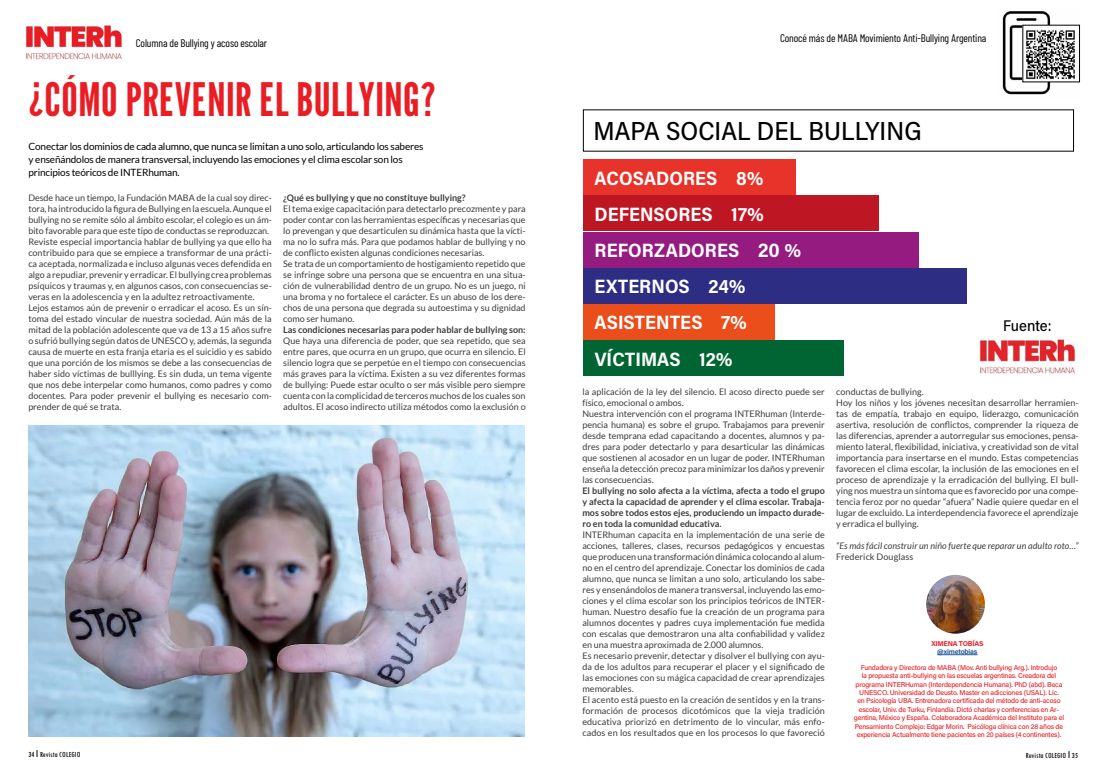
<style>
.page{position:relative;width:1106px;height:766px;background:#fff}
.page>*{position:absolute;margin:0;border:0;box-sizing:border-box;transform-origin:0 0}
.t1{font:46px "League Gothic";letter-spacing:.01em;color:#ea1d24}
.t2{font:500 26.1px "Acumin Pro Semi Cond";color:#000}
.t3{font:700 19.4px/36.1px "Acumin Pro Semi Cond";letter-spacing:.005em;color:#fff}
.t4{font:500 15.5px "Acumin Pro Semi Cond";color:#000}
.t5{font:11px "Barlow Condensed";letter-spacing:-.01em;color:#000}
.t6{font:10px/13px "Lato";letter-spacing:-.015em;color:#000}
.t7{font:9px/11px "Lato";color:#3c3c3b}
.t8{font:700 9px/11px "Lato";color:#3c3c3b;text-align:justify}
.t9{font:italic 9px "Lato";letter-spacing:.01em;color:#3c3c3b}
.t10{font:condensed 8px "Tw Cen";letter-spacing:.01em;color:#000}
.t11{font:500 7px/8.4px "Acumin Pro";letter-spacing:-.025em;color:#ea1d24;text-align:center}
.t12{font:700 7px "Acumin Pro";letter-spacing:-.025em;color:#ed1b24}
.t13{font:700 7px "Acumin Pro";letter-spacing:-.025em;color:#275b9b}
.s1{font-size:11px}
</style>
<div class="page">
<img style="left:926px;top:574px;width:59px;height:59px;border-radius:29px">
<hr style="left:937px;top:654px;width:40px;height:1px;background:#275b9b">
<img style="left:1002px;top:11px;width:77px;height:84px">
<img style="left:1024px;top:27px;width:54px;height:53px">
<img style="left:28px;top:425px;width:496px;height:311px">
<div style="left:583px;top:159px;width:213px;height:36px;background:#e7332a"></div>
<div style="left:583px;top:195px;width:295px;height:36px;background:#be1622"></div>
<div style="left:583px;top:231px;width:336px;height:36px;background:#951b81"></div>
<div style="left:583px;top:268px;width:384px;height:35px;background:#2d2e83"></div>
<div style="left:583px;top:304px;width:192px;height:36px;background:#e94e1b"></div>
<div style="left:583px;top:340px;width:260px;height:36px;background:#006533"></div>
<img style="left:979px;top:338px;width:97px;height:36px">
<img style="left:26px;top:25px;width:96px;height:35px">
<p class="t5" style="left:136px;top:36px;width:133px">Columna de Bullying y acoso escolar</p>
<h1 class="t1" style="left:28px;top:67px;width:409px">¿CÓMO PREVENIR EL BULLYING?</h1>
<p class="t6" style="left:29px;top:140px;width:396px">Conectar los dominios de cada alumno, que nunca se limitan a uno solo, articulando los saberes y enseñándolos de manera transversal, incluyendo las emociones y el clima escolar son los principios teóricos de INTERhuman.</p>
<p class="t7" style="left:28px;top:192px;width:245px">Desde hace un tiempo, la Fundación MABA de la cual soy direc&shy;tora, ha introducido la figura de Bullying en la escuela. Aunque el bullying no se remite sólo al ámbito escolar, el colegio es un ám&shy;bito favorable para que este tipo de conductas se reproduzcan.<br>Reviste especial importancia hablar de bullying ya que ello ha contribuido para que se empiece a transformar de una prácti&shy;ca aceptada, normalizada e incluso algunas veces defendida en algo a repudiar, prevenir y erradicar. El bullying crea problemas psíquicos y traumas y, en algunos casos, con consecuencias se&shy;veras en la adolescencia y en la adultez retroactivamente.<br>Lejos estamos aún de prevenir o erradicar el acoso. Es un sín&shy;toma del estado vincular de nuestra sociedad. Aún más de la mitad de la población adolescente que va de 13 a 15 años sufre o sufrió bullying según datos de UNESCO y, además, la segunda causa de muerte en esta franja etaria es el suicidio y es sabido que una porción de los mismos se debe a las consecuencias de haber sido víctimas de bulllying. Es sin duda, un tema vigente que nos debe interpelar como humanos, como padres y como docentes. Para poder prevenir el bullying es necesario com&shy;prender de qué se trata.</p>
<p class="t8" style="left:283px;top:192px;width:184px">¿Qué es bullying y que no constituye bullying?</p>
<p class="t7" style="left:283px;top:203px;width:244px">El tema exige capacitación para detectarlo precozmente y para poder contar con las herramientas específicas y necesarias que lo prevengan y que desarticulen su dinámica hasta que la vícti&shy;ma no lo sufra más. Para que podamos hablar de bullying y no de conflicto existen algunas condiciones necesarias.<br>Se trata de un comportamiento de hostigamiento repetido que se infringe sobre una persona que se encuentra en una situa&shy;ción de vulnerabilidad dentro de un grupo. No es un juego, ni una broma y no fortalece el carácter. Es un abuso de los dere&shy;chos de una persona que degrada su autoestima y su dignidad como ser humano.</p>
<p class="t8" style="left:283px;top:324px;width:244px">Las condiciones necesarias para poder hablar de bullying son:</p>
<p class="t7" style="left:283px;top:335px;width:244px;text-align:justify">Que haya una diferencia de poder, que sea repetido, que sea entre pares, que ocurra en un grupo, que ocurra en silencio. El silencio logra que se perpetúe en el tiempo con consecuencias más graves para la víctima. Existen a su vez diferentes formas de bullying: Puede estar oculto o ser más visible pero siempre cuenta con la complicidad de terceros muchos de los cuales son adultos. El acoso indirecto utiliza métodos como la exclusión o</p>
<p class="t5" style="left:780px;top:31px;width:208px">Conocé más de MABA Movimiento Anti-Bullying Argentina</p>
<h2 class="t2" style="left:593px;top:113px;width:330px">MAPA SOCIAL DEL BULLYING</h2>
<h3 class="t3" style="left:594px;top:159px;width:208px">ACOSADORES 8%<br>DEFENSORES 17%<br>REFORZADORES 20 %<br>EXTERNOS 24%<br>ASISTENTES 7%<br>VÍCTIMAS 12%</h3>
<h3 class="t4" style="left:1003px;top:315px;width:50px">Fuente:</h3>
<p class="t7" style="left:582px;top:386px;width:244px">la aplicación de la ley del silencio. El acoso directo puede ser físico, emocional o ambos.<br>Nuestra intervención con el programa INTERhuman (Interde&shy;pencia humana) es sobre el grupo. Trabajamos para prevenir desde temprana edad capacitando a docentes, alumnos y pa&shy;dres para poder detectarlo y para desarticular las dinámicas que sostienen al acosador en un lugar de poder. INTERhuman enseña la detección precoz para minimizar los daños y prevenir las consecuencias.</p>
<p class="t8" style="left:582px;top:485px;width:244px">El bullying no solo afecta a la víctima, afecta a todo el grupo y afecta la capacidad de aprender y el clima escolar. Trabaja&shy;mos sobre todos estos ejes, produciendo un impacto durade&shy;ro en toda la comunidad educativa.</p>
<p class="t7" style="left:582px;top:529px;width:244px">INTERhuman capacita en la implementación de una serie de acciones, talleres, clases, recursos pedagógicos y encuestas que producen una transformación dinámica colocando al alum&shy;no en el centro del aprendizaje. Conectar los dominios de cada alumno, que nunca se limitan a uno solo, articulando los sabe&shy;res y ensenándolos de manera transversal, incluyendo las emo&shy;ciones y el clima escolar son los principios teóricos de INTER&shy;human. Nuestro desafío fue la creación de un programa para alumnos docentes y padres cuya implementación fue medida con escalas que demostraron una alta confiabilidad y validez en una muestra aproximada de 2.000 alumnos.<br>Es necesario prevenir, detectar y disolver el bullying con ayu&shy;da de los adultos para recuperar el placer y el significado de las emociones con su mágica capacidad de crear aprendizajes memorables.<br>El acento está puesto en la creación de sentidos y en la trans&shy;formación de procesos dicotómicos que la vieja tradición educativa priorizó en detrimento de lo vincular, más enfo&shy;cados en los resultados que en los procesos lo que favoreció</p>
<p class="t7" style="left:836px;top:386px;width:244px">conductas de bullying.<br>Hoy los niños y los jóvenes necesitan desarrollar herramien&shy;tas de empatía, trabajo en equipo, liderazgo, comunicación asertiva, resolución de conflictos, comprender la riqueza de las diferencias, aprender a autorregular sus emociones, pensa&shy;miento lateral, flexibilidad, iniciativa, y creatividad son de vital importancia para insertarse en el mundo. Estas competencias favorecen el clima escolar, la inclusión de las emociones en el proceso de aprendizaje y la erradicación del bullying. El bull&shy;ying nos muestra un síntoma que es favorecido por una compe&shy;tencia feroz por no quedar “afuera” Nadie quiere quedar en el lugar de excluido. La interdependencia favorece el aprendizaje y erradica el bullying.</p>
<p class="t9" style="left:836px;top:540px;width:244px">“Es más fácil construir un niño fuerte que reparar un adulto roto…”</p>
<p class="t7" style="left:836px;top:551px;width:79px">Frederick Douglass</p>
<p class="t12" style="left:931px;top:638px;width:54px">XIMENA TOBÍAS</p>
<p class="t13" style="left:937px;top:646px;width:42px">@ximetobias</p>
<p class="t11" style="left:854px;top:662px;width:211px">Fundadora y Directora de MABA (Mov. Anti bullying Arg.). Introdujo<br>la propuesta anti-bullying en las escuelas argentinas. Creadora del programa INTERHuman (Interdependencia Humana). PhD (abd). Beca UNESCO. Universidad de Deusto. Master en adicciones (USAL). Lic.<br>en Psicología UBA. Entrenadora certificada del método de anti-acoso escolar, Univ. de Turku, Finlandia. Dictó charlas y conferencias en Ar&shy;gentina, México y España. Colaboradora Académica del Instituto para el Pensamiento Complejo: Edgar Morin. Psicóloga clínica con 28 años de experiencia Actualmente tiene pacientes en 20 países (4 continentes).</p>
<p class="t10" style="left:28px;top:749px;width:54px">34 <span class="s1">I</span> Revista COLEGIO</p>
<p class="t10" style="left:1025px;top:750px;width:54px">Revista COLEGIO <span class="s1">I</span> 35</p>
</div>
